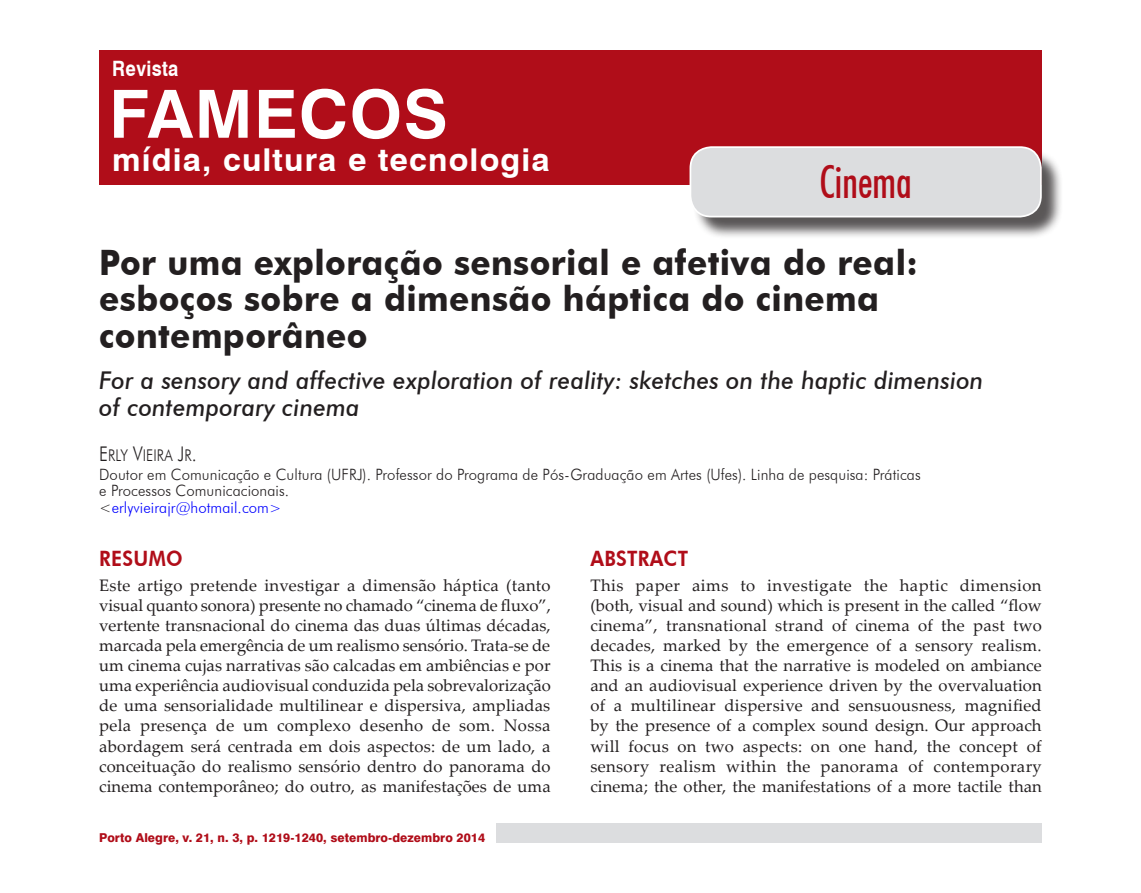
<style>
.page{position:relative;width:1141px;height:893px;background:#fff}
.page>*{position:absolute;margin:0;border:0;box-sizing:border-box;transform-origin:0 0}
.t1{font:700 66.5px "Swiss 721 BT";letter-spacing:.02em;color:#fff}
.Corrente{font:500 condensed 45.15px "Futura BT";letter-spacing:-.01em;color:#b00d19;scale:.89 1}
.Título{font:700 35px/36.8px "Futura BT";letter-spacing:.01em;color:#231f20;scale:.95 1}
.t2{font:700 31.5px "Swiss 721 BT";letter-spacing:.035em;color:#fff}
.Tit_versão{font:italic 500 24.5px/26.2px "Futura BT";letter-spacing:.01em;color:#231f20;scale:.95 1}
.Tit_res-abs{font:800 21.18px "Futura BT";letter-spacing:.015em;color:#b00d19;scale:.91 1}
.t3{font:700 21.18px "Swiss 721 BT";letter-spacing:.02em;color:#fff;scale:.86 1}
.Res_Abs{font:16.62px/20.1px "Palatino Linotype";letter-spacing:.005em;color:#231f20;text-align:justify}
.Autor{font:16.1px "Futura BT Light SC800";letter-spacing:.005em;color:#231f20;scale:.86 1}
.Aut_ent{font:300 15.58px/16.6px "Futura BT";letter-spacing:.005em;color:#231f20;scale:.95 1}
.Aut_ent-2{font:300 15.58px "Futura BT";letter-spacing:.005em;color:#00f;scale:.95 1}
.t4{font:800 12.25px "Swiss 721 BT";letter-spacing:.005em;color:#b00d19}
.s1{font-size:20.3px}
.s2{color:#231f20}
.s3{font-size:14.88px}
</style>
<div class="page">
<div style="left:99px;top:50px;width:943px;height:135px;background:#b00d19"></div>
<div style="left:496px;top:823px;width:546px;height:20px;background:#dcdddf"></div>
<div style="left:692px;top:149px;width:371px;height:90px;background:#231f20;opacity:.75"></div>
<div style="left:690px;top:147px;width:351px;height:70px;background:#dcdddf;border-radius:21px"></div>
<div style="left:690px;top:146px;width:352px;height:71px;border:2px solid #fff;border-radius:21px"></div>
<p class="t3" style="left:112px;top:56px;width:79px">Revista</p>
<p class="t1" style="left:109px;top:74px;width:340px">FAMECOS</p>
<p class="t2" style="left:112px;top:141px;width:439px">mídia, cultura e tecnologia</p>
<p class="Corrente" style="left:819px;top:155px;width:105px">Cinema</p>
<p class="Título" style="left:99px;top:244px;width:863px">Por uma exploração sensorial e afetiva do real: esboços sobre a dimensão háptica do cinema contemporâneo</p>
<p class="Tit_versão" style="left:99px;top:367px;width:932px">For a sensory and affective exploration of reality: sketches on the haptic dimension of contemporary cinema</p>
<p class="Autor" style="left:99px;top:445px;width:115px"><span class="s1">E</span>RLY <span class="s1">V</span>IEIRA <span class="s1">J</span>R<span class="s1">.</span></p>
<p class="Aut_ent" style="left:99px;top:466px;width:866px">Doutor em Comunicação e Cultura (UFRJ). Professor do Programa de Pós-Graduação em Artes (Ufes). Linha de pesquisa: Práticas e Processos Comunicacionais.</p>
<p class="Aut_ent-2" style="left:99px;top:498px;width:193px"><span class="s2">&lt;</span>erlyvieirajr@hotmail.com<span class="s3">&gt;</span></p>
<p class="Tit_res-abs" style="left:99px;top:545px;width:93px">RESUMO</p>
<p class="Res_Abs" style="left:99px;top:574px;width:453px">Este artigo pretende investigar a dimensão háptica (tanto visual quanto sonora) presente no chamado “cinema de fluxo”, vertente transnacional do cinema das duas últimas décadas, marcada pela emergência de um realismo sensório. Trata-se de um cinema cujas narrativas são calcadas em ambiências e por uma experiência audiovisual conduzida pela sobrevalorização de uma sensorialidade multilinear e dispersiva, ampliadas pela presença de um complexo desenho de som. Nossa abordagem será centrada em dois aspectos: de um lado, a conceituação do realismo sensório dentro do panorama do cinema contemporâneo; do outro, as manifestações de uma</p>
<p class="Tit_res-abs" style="left:590px;top:545px;width:109px">ABSTRACT</p>
<p class="Res_Abs" style="left:590px;top:574px;width:453px">This paper aims to investigate the haptic dimension (both, visual and sound) which is present in the called “flow cinema”, transnational strand of cinema of the past two decades, marked by the emergence of a sensory realism.<br>This is a cinema that the narrative is modeled on ambiance and an audiovisual experience driven by the overvaluation of a multilinear dispersive and sensuousness, magnified by the presence of a complex sound design. Our approach will focus on two aspects: on one hand, the concept of sensory realism within the panorama of contemporary cinema; the other, the manifestations of a more tactile than</p>
<p class="t4" style="left:99px;top:830px;width:387px">Porto Alegre, v. 21, n. 3, p. 1219-1240, setembro-dezembro 2014</p>
</div>
